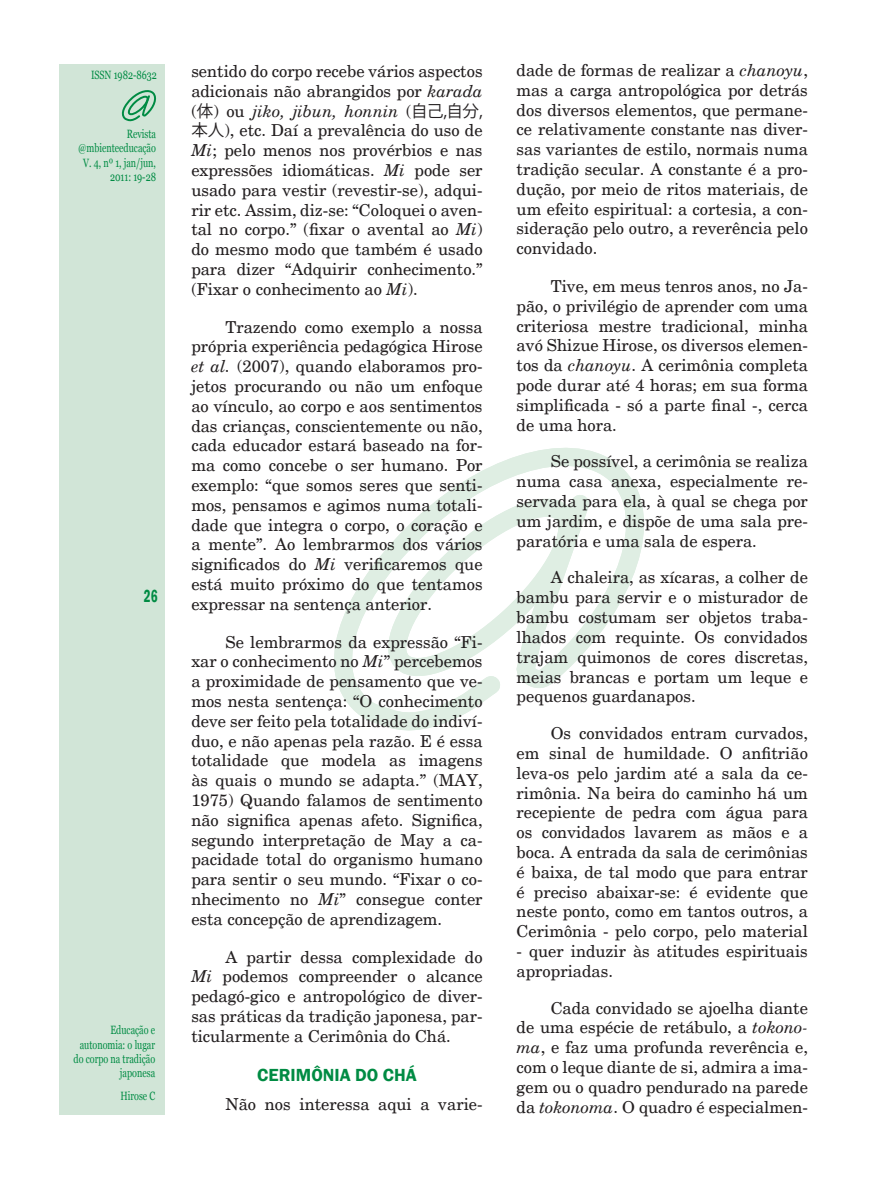
<style>
.page{position:relative;width:893px;height:1191px;background:#fff}
.page>*{position:absolute;margin:0;border:0;box-sizing:border-box;transform-origin:0 0}
.titulo_02{font:600 18px "Franklin Gothic";color:#008b43}
.t1{font:600 condensed 18px "Franklin Gothic";color:#008b43;scale:.75 1}
.texto_miolo_01{font:16.5px/19.8px "New Century Schlbk";color:#231f20;text-align:justify}
.t2{font:12px/14.4px "Georgia";color:#008b43;text-align:right;scale:.75 1}
.s1{font-style:italic}
.s2{font-family:"Koz Go Pr 6 N"}
.s3{font-style:inherit}
</style>
<div class="page">
<div style="left:60px;top:64px;width:105px;height:1050px;background:#d1e5d7"></div>
<svg style="left:334px;top:447px;width:310px;height:284px"></svg>
<svg style="left:121px;top:90px;width:35px;height:32px"></svg>
<p class="t2" style="left:91px;top:67px;width:89px">ISSN 1982-8632</p>
<p class="t2" style="left:78px;top:126px;width:105px">Revista @mbienteeducação<br>V. 4, nº 1, jan/jun,<br>2011: 19-28</p>
<p class="t1" style="left:144px;top:583px;width:20px">26</p>
<p class="t2" style="left:74px;top:1023px;width:110px">Educação e autonomia: o lugar do corpo na tradição japonesa</p>
<p class="t2" style="left:121px;top:1089px;width:48px">Hirose C</p>
<p class="texto_miolo_01" style="left:191px;top:61px;width:293px">sentido do corpo recebe vários aspectos adicionais não abrangidos por <span class="s1">karada </span>(<span class="s2">体</span>) ou <span class="s1">jiko, jibun, honnin</span> (<span class="s2">自己,自分,本人</span>), etc. Daí a prevalência do uso de <span class="s1">Mi</span>; pelo menos nos provérbios e nas expressões idiomáticas. <span class="s1">Mi</span> pode ser usado para vestir (revestir-se), adqui&shy;rir etc. Assim, diz-se: “Coloquei o aven&shy;tal no corpo.” (fixar o avental ao <span class="s1">Mi</span>) do mesmo modo que também é usado para dizer “Adquirir conhecimento.” (Fixar o conhecimento ao <span class="s1">Mi</span>).</p>
<p class="texto_miolo_01" style="left:191px;top:317px;width:293px;text-indent:34px">Trazendo como exemplo a nossa própria experiência pedagógica Hirose <span class="s1">et al.</span> (2007), quando elaboramos pro&shy;jetos procurando ou não um enfoque ao vínculo, ao corpo e aos sentimentos das crianças, conscientemente ou não, cada educador estará baseado na for&shy;ma como concebe o ser humano. Por exemplo: “que somos seres que senti&shy;mos, pensamos e agimos numa totali&shy;dade que integra o corpo, o coração e a mente”. Ao lembrarmos dos vários significados do <span class="s1">Mi</span> verificaremos que está muito próximo do que tentamos expressar na sentença anterior.</p>
<p class="texto_miolo_01" style="left:191px;top:632px;width:293px;text-indent:34px">Se lembrarmos da expressão “Fi&shy;xar o conhecimento no <span class="s1">Mi</span>” percebemos a proximidade de pensamento que ve&shy;mos nesta sentença: “O conhecimento deve ser feito pela totalidade do indiví&shy;duo, e não apenas pela razão. E é essa totalidade que modela as imagens às quais o mundo se adapta.” (MAY<span class="s3">, </span>1975) Quando falamos de sentimento não significa apenas afeto. Significa, segundo interpretação de May a ca&shy;pacidade total do organismo humano para sentir o seu mundo. “Fixar o co&shy;nhecimento no <span class="s1">Mi</span>” consegue conter esta concepção de aprendizagem.</p>
<p class="texto_miolo_01" style="left:191px;top:947px;width:293px;text-indent:34px">A partir dessa complexidade do <span class="s1">Mi</span> podemos compreender o alcance pedagó-gico e antropológico de diver&shy;sas práticas da tradição japonesa, par&shy;ticularmente a Cerimônia do Chá.</p>
<p class="titulo_02" style="left:257px;top:1064px;width:161px">CERIMÔNIA DO CHÁ</p>
<p class="texto_miolo_01" style="left:225px;top:1094px;width:259px">Não nos interessa aqui a varie-</p>
<p class="texto_miolo_01" style="left:517px;top:60px;width:293px">dade de formas de realizar a <span class="s1">chanoyu</span>, mas a carga antropológica por detrás dos diversos elementos, que permane&shy;ce relativamente constante nas diver&shy;sas variantes de estilo, normais numa tradição secular. A constante é a pro&shy;dução, por meio de ritos materiais, de um efeito espiritual: a cortesia, a con&shy;sideração pelo outro, a reverência pelo convidado.</p>
<p class="texto_miolo_01" style="left:517px;top:276px;width:293px;text-indent:34px">Tive, em meus tenros anos, no Ja&shy;pão, o privilégio de aprender com uma criteriosa mestre tradicional, minha avó Shizue Hirose, os diversos elemen&shy;tos da <span class="s1">chanoyu</span>. A cerimônia completa pode durar até 4 horas; em sua forma simplificada - só a parte final -, cerca de uma hora.</p>
<p class="texto_miolo_01" style="left:517px;top:452px;width:293px;text-indent:34px">Se possível, a cerimônia se realiza numa casa anexa, especialmente re&shy;servada para ela, à qual se chega por um jardim, e dispõe de uma sala pre&shy;paratória e uma sala de espera.</p>
<p class="texto_miolo_01" style="left:517px;top:568px;width:293px;text-indent:34px">A chaleira, as xícaras, a colher de bambu para servir e o misturador de bambu costumam ser objetos traba&shy;lhados com requinte. Os convidados trajam quimonos de cores discretas, meias brancas e portam um leque e pequenos guardanapos.</p>
<p class="texto_miolo_01" style="left:517px;top:723px;width:293px;text-indent:34px">Os convidados entram curvados, em sinal de humildade. O anfitrião leva-os pelo jardim até a sala da ce&shy;rimônia. Na beira do caminho há um recepiente de pedra com água para os convidados lavarem as mãos e a boca. A entrada da sala de cerimônias é baixa, de tal modo que para entrar é preciso abaixar-se: é evidente que neste ponto, como em tantos outros, a Cerimônia - pelo corpo, pelo material</p>
<p class="texto_miolo_01" style="left:517px;top:941px;width:293px">- quer induzir às atitudes espirituais apropriadas.</p>
<p class="texto_miolo_01" style="left:517px;top:998px;width:293px;text-indent:34px">Cada convidado se ajoelha diante de uma espécie de retábulo, a <span class="s1">tokono&shy;ma</span>, e faz uma profunda reverência e, com o leque diante de si, admira a ima&shy;gem ou o quadro pendurado na parede da <span class="s1">tokonoma</span>. O quadro é especialmen-</p>
</div>
